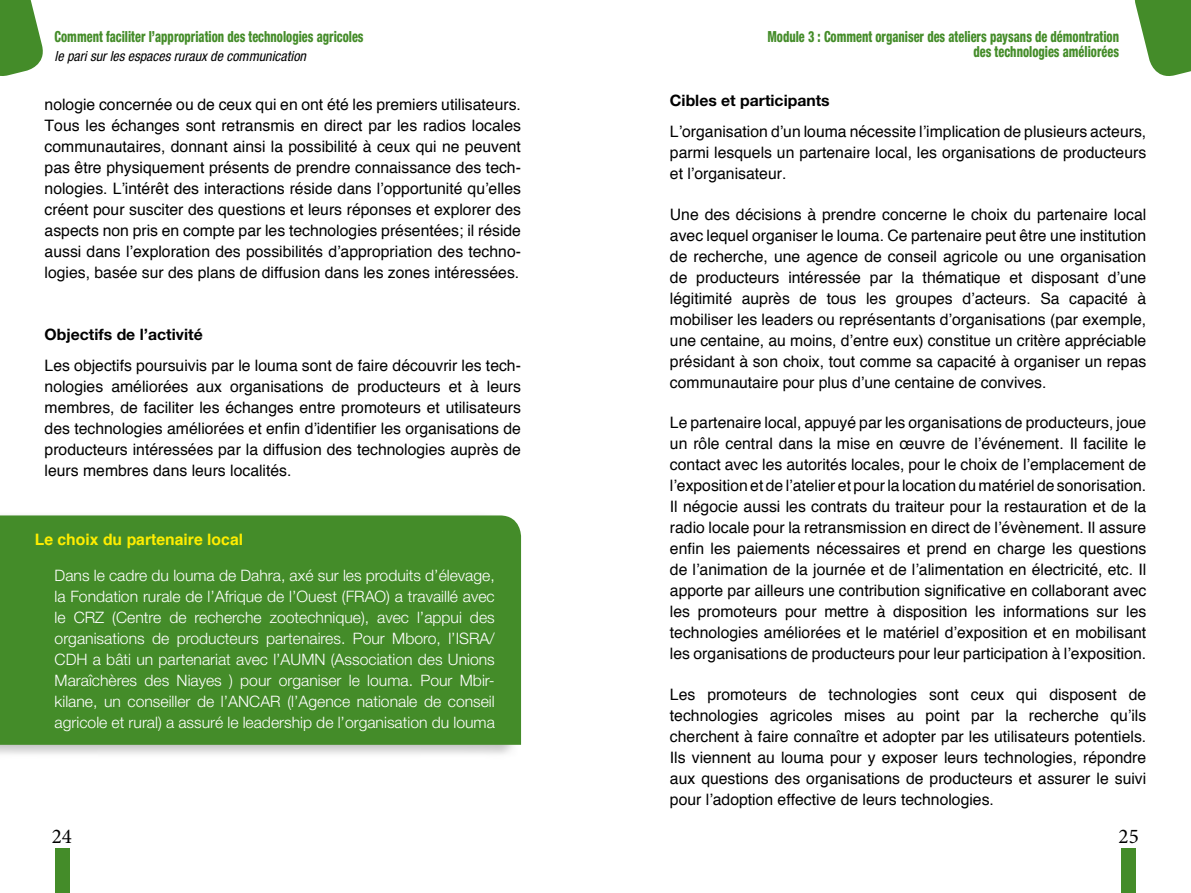
<style>
.page{position:relative;width:1191px;height:893px;background:#fff}
.page>*{position:absolute;margin:0;border:0;box-sizing:border-box;transform-origin:0 0}
.t1{font:21px "Minion Pro";color:#000}
.texte_courant{font:15.75px/21px "Helvetica";color:#000;text-align:justify}
.t2{font:300 15.75px/21px "Helvetica Neue";color:#fff;text-align:justify}
.t3{font:700 15.75px "Helvetica Neue";color:#000}
.t4{font:700 15.75px "Helvetica";color:#ffed00}
.t5{font:800 condensed 15.4px/14.7px "Helvetica Neue";color:#448c29;text-align:right;scale:.8 1}
.t6{font:italic condensed 14px "Helvetica Neue";color:#000}
</style>
<div class="page">
<svg style="left:0;top:0;width:43px;height:76px;background:#629e4b"></svg>
<svg style="left:1134px;top:0;width:57px;height:76px"></svg>
<div style="left:55px;top:848px;width:14px;height:45px;background:#448c29"></div>
<div style="left:1121px;top:848px;width:15px;height:45px;background:#448c29"></div>
<div style="left:0;top:511px;width:518px;height:249px;background:#000;opacity:.25"></div>
<div style="left:0;top:515px;width:521px;height:230px;background:#448c29"></div>
<p class="t5" style="left:55px;top:29px;width:388px">Comment faciliter l’appropriation des technologies agricoles</p>
<p class="t6" style="left:55px;top:48px;width:253px">le pari sur les espaces ruraux de communication</p>
<p class="texte_courant" style="left:45px;top:94px;width:478px">nologie concernée ou de ceux qui en ont été les premiers utilisateurs.<br>Tous les échanges sont retransmis en direct par les radios locales communautaires, donnant ainsi la possibilité à ceux qui ne peuvent pas être physiquement présents de prendre connaissance des tech&shy;nologies. L’intérêt des interactions réside dans l’opportunité qu’elles créent pour susciter des questions et leurs réponses et explorer des aspects non pris en compte par les technologies présentées; il réside aussi dans l’exploration des possibilités d’appropriation des techno&shy;logies, basée sur des plans de diffusion dans les zones intéressées.</p>
<p class="t3" style="left:45px;top:325px;width:160px">Objectifs de l’activité</p>
<p class="texte_courant" style="left:45px;top:355px;width:478px">Les objectifs poursuivis par le louma sont de faire découvrir les tech&shy;nologies améliorées aux organisations de producteurs et à leurs membres, de faciliter les échanges entre promoteurs et utilisateurs des technologies améliorées et enfin d’identifier les organisations de producteurs intéressées par la diffusion des technologies auprès de leurs membres dans leurs localités.</p>
<p class="t4" style="left:35px;top:529px;width:210px">Le choix du partenaire local</p>
<p class="t2" style="left:55px;top:564px;width:442px">Dans le cadre du louma de Dahra, axé sur les produits d’élevage, la Fondation rurale de l’Afrique de l’Ouest (FRAO) a travaillé avec le CRZ (Centre de recherche zootechnique), avec l’appui des organisations de producteurs partenaires. Pour Mboro, l’ISRA/ CDH a bâti un partenariat avec l’AUMN (Association des Unions Maraîchères des Niayes ) pour organiser le louma. Pour Mbir&shy;kilane, un conseiller de l’ANCAR (l’Agence nationale de conseil agricole et rural) a assuré le leadership de l’organisation du louma</p>
<p class="t5" style="left:767px;top:29px;width:441px">Module 3 : Comment organiser des ateliers paysans de démontration des technologies améliorées</p>
<p class="t3" style="left:670px;top:90px;width:161px">Cibles et participants</p>
<p class="texte_courant" style="left:670px;top:120px;width:478px">L’organisation d’un louma nécessite l’implication de plusieurs acteurs, parmi lesquels un partenaire local, les organisations de producteurs et l’organisateur.</p>
<p class="texte_courant" style="left:670px;top:203px;width:478px">Une des décisions à prendre concerne le choix du partenaire local avec lequel organiser le louma. Ce partenaire peut être une institution de recherche, une agence de conseil agricole ou une organisation de producteurs intéressée par la thématique et disposant d’une légitimité auprès de tous les groupes d’acteurs. Sa capacité à mobiliser les leaders ou représentants d’organisations (par exemple, une centaine, au moins, d’entre eux) constitue un critère appréciable présidant à son choix, tout comme sa capacité à organiser un repas communautaire pour plus d’une centaine de convives.</p>
<p class="texte_courant" style="left:670px;top:412px;width:478px">Le partenaire local, appuyé par les organisations de producteurs, joue un rôle central dans la mise en œuvre de l’événement. Il facilite le contact avec les autorités locales, pour le choix de l’emplacement de l’exposition et de l’atelier et pour la location du matériel de sonorisation.<br>Il négocie aussi les contrats du traiteur pour la restauration et de la radio locale pour la retransmission en direct de l’évènement. Il assure enfin les paiements nécessaires et prend en charge les questions de l’animation de la journée et de l’alimentation en électricité, etc. Il apporte par ailleurs une contribution significative en collaborant avec les promoteurs pour mettre à disposition les informations sur les technologies améliorées et le matériel d’exposition et en mobilisant les organisations de producteurs pour leur participation à l’exposition.</p>
<p class="texte_courant" style="left:670px;top:684px;width:478px">Les promoteurs de technologies sont ceux qui disposent de technologies agricoles mises au point par la recherche qu’ils cherchent à faire connaître et adopter par les utilisateurs potentiels.<br>Ils viennent au louma pour y exposer leurs technologies, répondre aux questions des organisations de producteurs et assurer le suivi pour l’adoption effective de leurs technologies.</p>
<p class="t1" style="left:52px;top:823px;width:22px">24</p>
<h1 class="t1" style="left:1118px;top:823px;width:22px">25</h1>
</div>
